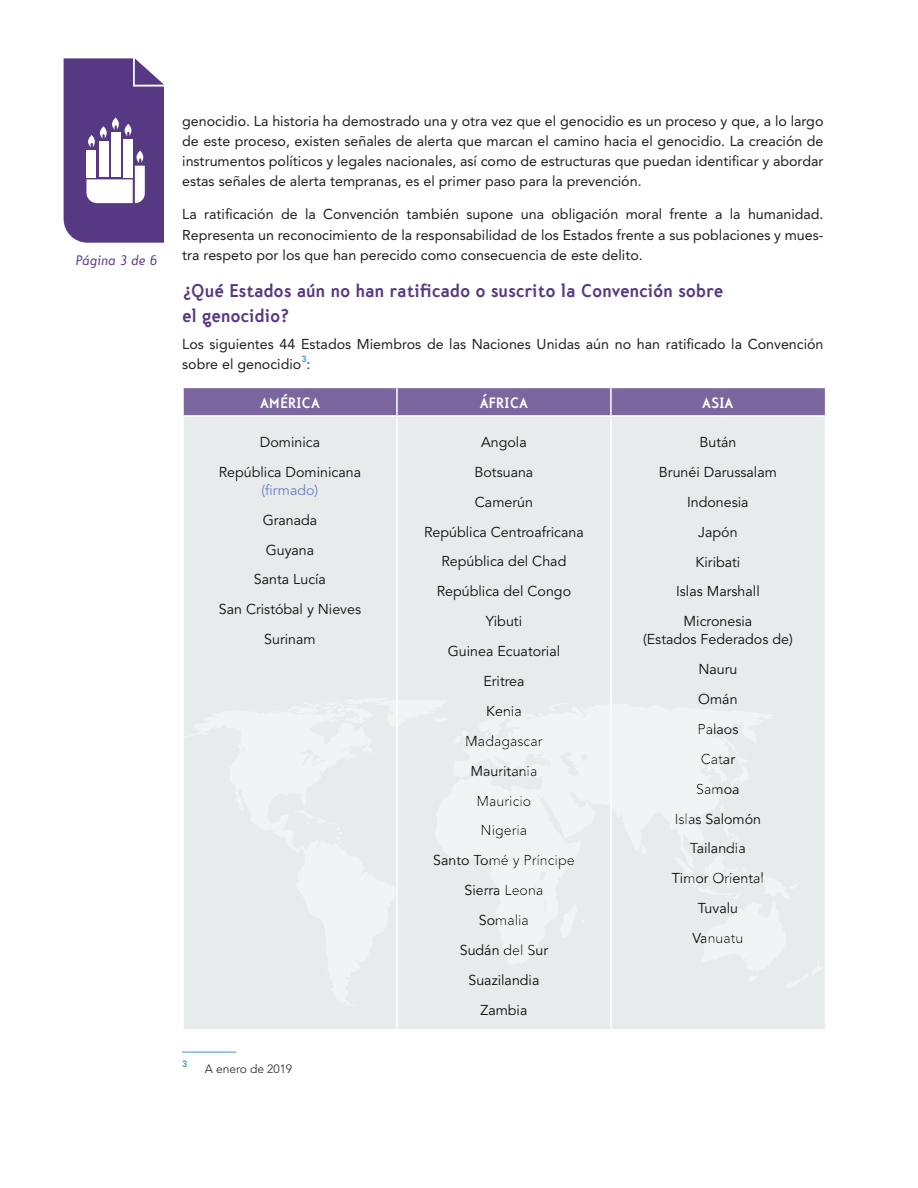
<style>
.page{position:relative;width:918px;height:1188px;background:#fff}
.page>*{position:absolute;margin:0;border:0;box-sizing:border-box;transform-origin:0 0}
.H2-SP{font:700 20.25px/24.3px "Mercury";letter-spacing:-.01em;color:#563982}
.t1{font:700 16.5px "Mercury";color:#fff}
.t2{font:italic 15px "Mercury";color:#563982}
.body-SP{font:14.25px/20.1px "Avenir LT Std";color:#231f20;text-align:justify}
.table-centered-SP{font:14.25px/18px "Avenir LT Std";color:#0d0d0d;text-align:center}
.footnote_para{font:300 12px "Avenir LT Std";color:#231f20}
.body-SP-2{font:800 9px "Avenir LT Std";color:#3f90cd}
.footnote_para-2{font:800 9px "Avenir LT Std";color:#3f90cd}
.s1{color:#6581c0}
</style>
<div class="page">
<svg style="left:64px;top:58px;width:100px;height:185px"></svg>
<div style="left:99px;top:142px;width:9px;height:35px;background:#fff"></div>
<div style="left:123px;top:139px;width:10px;height:38px;background:#fff"></div>
<div style="left:184px;top:388px;width:641px;height:27px;background:#7b669f"></div>
<div style="left:184px;top:417px;width:641px;height:612px;background:#e8ebec"></div>
<hr style="left:396px;top:388px;width:2px;height:27px;background:#fff">
<hr style="left:610px;top:388px;width:2px;height:27px;background:#fff">
<hr style="left:396px;top:417px;width:2px;height:612px;background:#fff">
<hr style="left:610px;top:417px;width:2px;height:612px;background:#fff">
<hr style="left:182px;top:1052px;width:54px;height:1px;background:#3f90cd">
<svg style="left:343px;top:1004px;width:12px;height:3px"></svg>
<svg style="left:184px;top:708px;width:212px;height:296px;fill:#e8ebec"></svg>
<svg style="left:201px;top:732px;width:8px;height:3px"></svg>
<svg style="left:237px;top:745px;width:7px;height:6px"></svg>
<svg style="left:433px;top:702px;width:341px;height:263px;fill:#f1f3f4"></svg>
<svg style="left:674px;top:805px;width:150px;height:183px"></svg>
<svg style="left:485px;top:732px;width:7px;height:5px"></svg>
<svg style="left:485px;top:760px;width:20px;height:16px"></svg>
<svg style="left:287px;top:698px;width:187px;height:58px"></svg>
<svg style="left:413px;top:825px;width:6px;height:6px"></svg>
<svg style="left:559px;top:891px;width:26px;height:47px"></svg>
<div style="left:294px;top:803px;width:51px;height:41px;background:#e8ebec"></div>
<p class="t2" style="left:75px;top:251px;width:83px">Página 3 de 6</p>
<p class="body-SP" style="left:182px;top:111px;width:643px">genocidio. La historia ha demostrado una y otra vez que el genocidio es un proceso y que, a lo largo de este proceso, existen señales de alerta que marcan el camino hacia el genocidio. La creación de instrumentos políticos y legales nacionales, así como de estructuras que puedan identificar y abordar estas señales de alerta tempranas, es el primer paso para la prevención.</p>
<p class="body-SP" style="left:182px;top:205px;width:643px">La ratificación de la Convención también supone una obligación moral frente a la humanidad.<br>Representa un reconocimiento de la responsabilidad de los Estados frente a sus poblaciones y mues&shy;tra respeto por los que han perecido como consecuencia de este delito.</p>
<p class="H2-SP" style="left:182px;top:279px;width:543px">¿Qué Estados aún no han ratificado o suscrito la Convención sobre el genocidio?</p>
<p class="body-SP" style="left:182px;top:334px;width:643px">Los siguientes 44 Estados Miembros de las Naciones Unidas aún no han ratificado la Convención sobre el genocidio :</p>
<p class="body-SP-2" style="left:301px;top:353px;width:7px">3</p>
<p class="t1" style="left:260px;top:394px;width:61px">AMÉRICA</p>
<p class="t1" style="left:480px;top:394px;width:50px">ÁFRICA</p>
<p class="t1" style="left:702px;top:394px;width:33px">ASIA</p>
<p class="table-centered-SP" style="left:260px;top:433px;width:62px">Dominica</p>
<p class="table-centered-SP" style="left:219px;top:463px;width:144px">República Dominicana <span class="s1">(firmado)</span></p>
<p class="table-centered-SP" style="left:263px;top:511px;width:56px">Granada</p>
<p class="table-centered-SP" style="left:266px;top:541px;width:50px">Guyana</p>
<p class="table-centered-SP" style="left:254px;top:571px;width:74px">Santa Lucía</p>
<p class="table-centered-SP" style="left:219px;top:601px;width:144px">San Cristóbal y Nieves</p>
<p class="table-centered-SP" style="left:264px;top:631px;width:53px">Surinam</p>
<p class="table-centered-SP" style="left:481px;top:433px;width:47px">Angola</p>
<p class="table-centered-SP" style="left:475px;top:463px;width:60px">Botsuana</p>
<p class="table-centered-SP" style="left:475px;top:493px;width:60px">Camerún</p>
<p class="table-centered-SP" style="left:424px;top:523px;width:161px">República Centroafricana</p>
<p class="table-centered-SP" style="left:442px;top:553px;width:126px">República del Chad</p>
<p class="table-centered-SP" style="left:437px;top:583px;width:136px">República del Congo</p>
<p class="table-centered-SP" style="left:486px;top:613px;width:38px">Yibuti</p>
<p class="table-centered-SP" style="left:448px;top:643px;width:114px">Guinea Ecuatorial</p>
<p class="table-centered-SP" style="left:483px;top:673px;width:43px">Eritrea</p>
<p class="table-centered-SP" style="left:486px;top:702px;width:37px">Kenia</p>
<p class="table-centered-SP" style="left:465px;top:732px;width:79px">Madagascar</p>
<p class="table-centered-SP" style="left:470px;top:762px;width:69px">Mauritania</p>
<p class="table-centered-SP" style="left:477px;top:792px;width:56px">Mauricio</p>
<p class="table-centered-SP" style="left:481px;top:822px;width:48px">Nigeria</p>
<p class="table-centered-SP" style="left:433px;top:852px;width:143px">Santo Tomé y Príncipe</p>
<p class="table-centered-SP" style="left:465px;top:882px;width:80px">Sierra Leona</p>
<p class="table-centered-SP" style="left:479px;top:912px;width:52px">Somalia</p>
<p class="table-centered-SP" style="left:460px;top:941px;width:90px">Sudán del Sur</p>
<p class="table-centered-SP" style="left:468px;top:971px;width:72px">Suazilandia</p>
<p class="table-centered-SP" style="left:480px;top:1001px;width:48px">Zambia</p>
<p class="table-centered-SP" style="left:699px;top:433px;width:38px">Bután</p>
<p class="table-centered-SP" style="left:659px;top:463px;width:119px">Brunéi Darussalam</p>
<p class="table-centered-SP" style="left:687px;top:493px;width:63px">Indonesia</p>
<p class="table-centered-SP" style="left:698px;top:523px;width:41px">Japón</p>
<p class="table-centered-SP" style="left:696px;top:553px;width:46px">Kiribati</p>
<p class="table-centered-SP" style="left:676px;top:583px;width:85px">Islas Marshall</p>
<p class="table-centered-SP" style="left:643px;top:613px;width:151px">Micronesia<br>(Estados Federados de)</p>
<p class="table-centered-SP" style="left:698px;top:661px;width:41px">Nauru</p>
<p class="table-centered-SP" style="left:698px;top:691px;width:41px">Omán</p>
<p class="table-centered-SP" style="left:697px;top:720px;width:42px">Palaos</p>
<p class="table-centered-SP" style="left:701px;top:750px;width:36px">Catar</p>
<p class="table-centered-SP" style="left:696px;top:780px;width:45px">Samoa</p>
<p class="table-centered-SP" style="left:675px;top:810px;width:88px">Islas Salomón</p>
<p class="table-centered-SP" style="left:690px;top:840px;width:57px">Tailandia</p>
<p class="table-centered-SP" style="left:672px;top:870px;width:94px">Timor Oriental</p>
<p class="table-centered-SP" style="left:698px;top:900px;width:42px">Tuvalu</p>
<p class="table-centered-SP" style="left:692px;top:930px;width:53px">Vanuatu</p>
<p class="footnote_para-2" style="left:182px;top:1058px;width:7px">3</p>
<p class="footnote_para" style="left:205px;top:1062px;width:89px">A enero de 2019</p>
</div>
